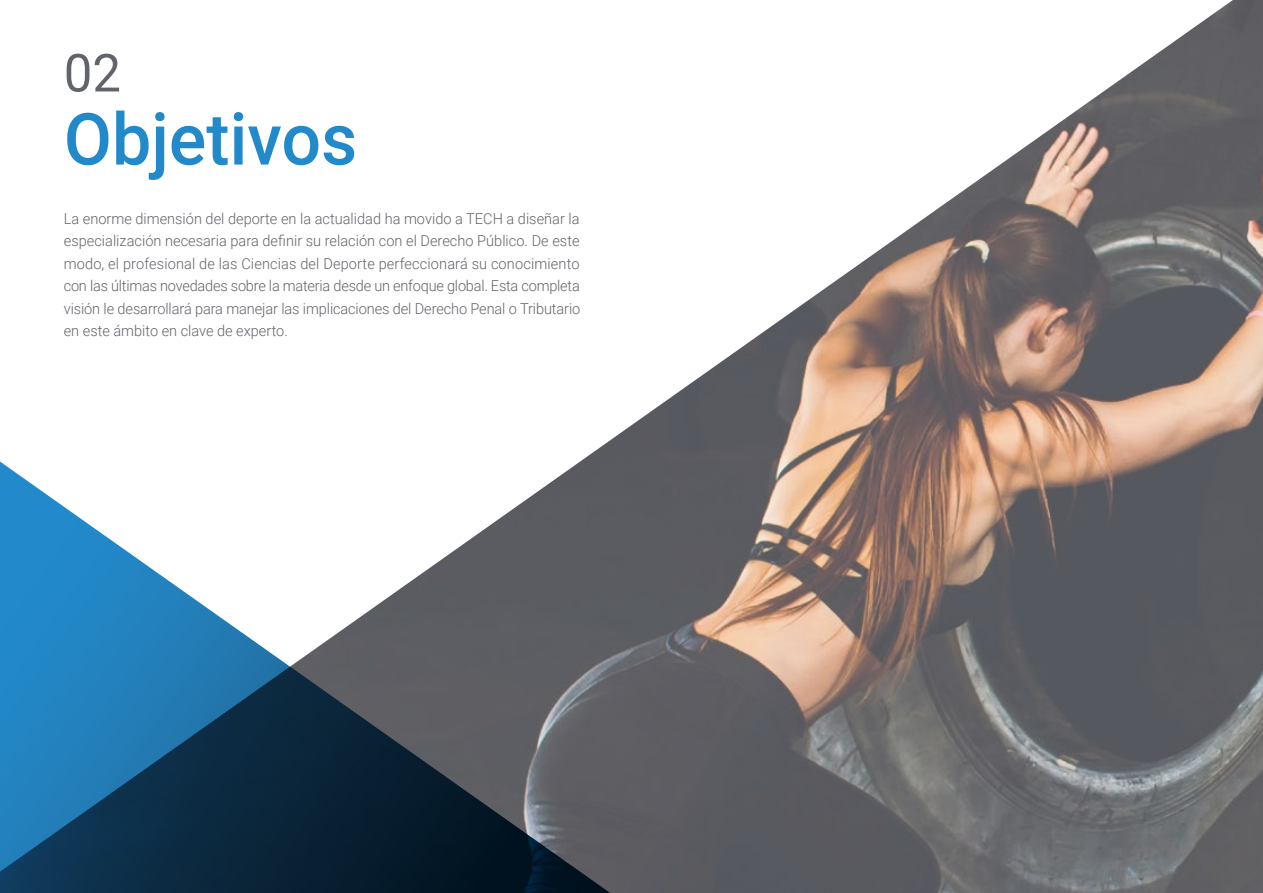
<style>
.page{position:relative;width:1263px;height:893px;background:#fff}
.page>*{position:absolute;margin:0;border:0;box-sizing:border-box;transform-origin:0 0}
.t1{font:500 72px "Roboto";color:#2289ca}
.t2{font:52.5px "Roboto";color:#61646a}
.t3{font:300 15px/22.5px "Roboto";letter-spacing:-.005em;color:#61646a;text-align:justify}
</style>
<div class="page">
<img style="left:602px;top:0;width:661px;height:893px">
<svg style="left:0;top:446px;width:640px;height:447px"></svg>
<h2 class="t2" style="left:64px;top:36px;width:59px">02</h2>
<h1 class="t1" style="left:64px;top:89px;width:295px">Objetivos</h1>
<p class="t3" style="left:64px;top:207px;width:518px">La enorme dimensión del deporte en la actualidad ha movido a TECH a diseñar la especialización necesaria para definir su relación con el Derecho Público. De este modo, el profesional de las Ciencias del Deporte perfeccionará su conocimiento con las últimas novedades sobre la materia desde un enfoque global. Esta completa visión le desarrollará para manejar las implicaciones del Derecho Penal o Tributario en este ámbito en clave de experto.</p>
</div>
